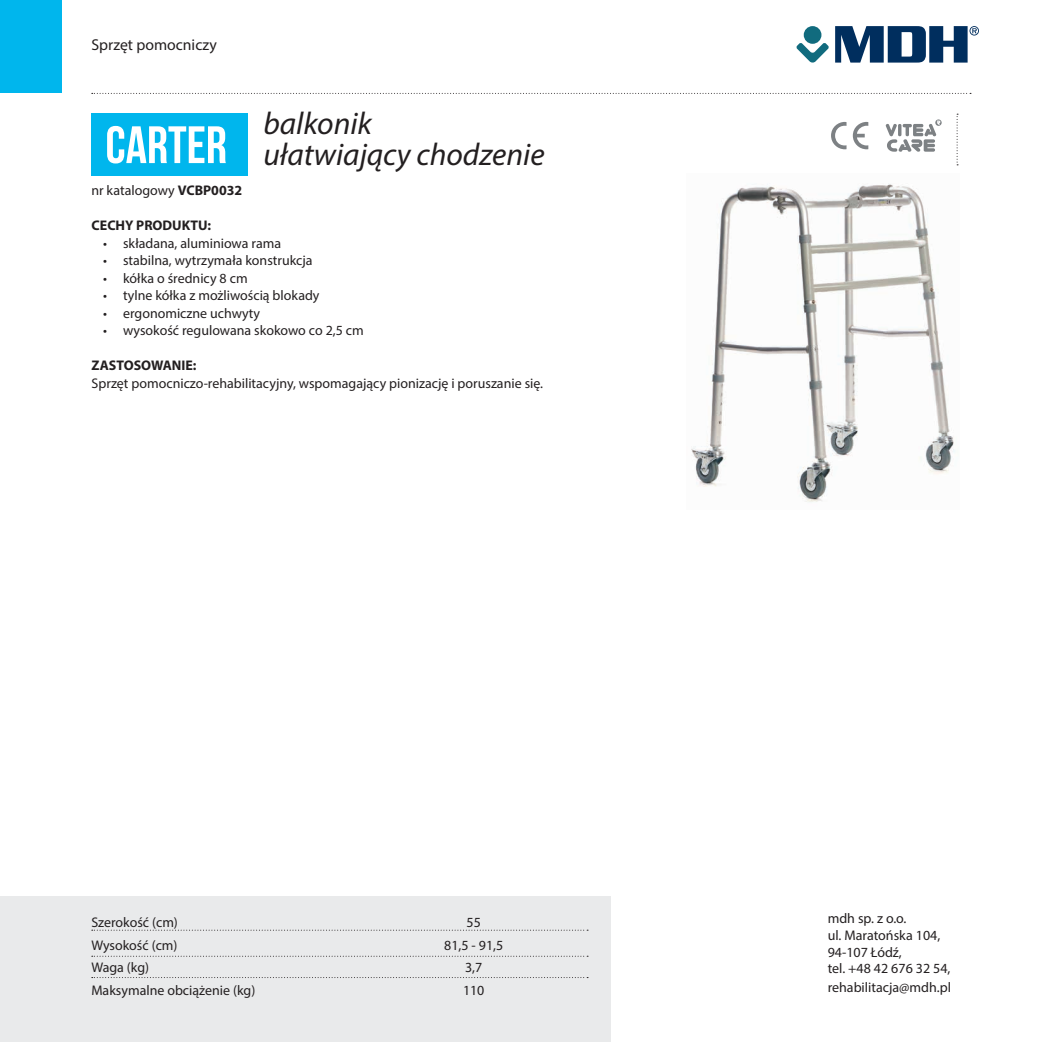
<style>
.page{position:relative;width:1042px;height:1042px;background:#fff}
.page>*{position:absolute;margin:0;border:0;box-sizing:border-box;transform-origin:0 0}
.t1{font:52.5px "Bebas Neue";color:#fff}
.t2{font:italic 31.5px/31.5px "Myriad Pro";color:#231f20}
.t3{font:15.75px "Myriad Pro";color:#231f20}
.t4{font:14px/22.8px "Myriad Pro";color:#231f20}
.t5{font:700 14px "Myriad Pro";color:#231f20}
.s1{font-weight:700}
</style>
<div class="page">
<div style="left:0;top:0;width:62px;height:92px;background:#00b6ed"></div>
<svg style="left:92px;top:93px;width:879px;height:1px"></svg>
<svg style="left:835px;top:26px;width:144px;height:37px"></svg>
<div style="left:804px;top:26px;width:17px;height:18px;background:#116b7e;border-radius:50%"></div>
<svg style="left:796px;top:43px;width:33px;height:20px"></svg>
<div style="left:91px;top:113px;width:157px;height:62px;background:#00b6ed"></div>
<div style="left:0;top:896px;width:610px;height:146px;background:#e9eaeb"></div>
<svg style="left:92px;top:930px;width:496px;height:1px"></svg>
<svg style="left:92px;top:956px;width:496px;height:1px"></svg>
<svg style="left:92px;top:977px;width:496px;height:1px"></svg>
<svg style="left:831px;top:122px;width:37px;height:27px"></svg>
<svg style="left:886px;top:119px;width:55px;height:33px"></svg>
<svg style="left:956px;top:114px;width:2px;height:51px"></svg>
<img style="left:691px;top:183px;width:264px;height:319px">
<p class="t3" style="left:91px;top:35px;width:127px">Sprzęt pomocniczy</p>
<h1 class="t1" style="left:105px;top:116px;width:123px">CARTER</h1>
<h2 class="t2" style="left:263px;top:107px;width:283px">balkonik<br>ułatwiający chodzenie</h2>
<p class="t4" style="left:91px;top:179px;width:152px">nr katalogowy <span class="s1">VCBP0032</span></p>
<p class="t5" style="left:92px;top:216px;width:121px">CECHY PRODUKTU:</p>
<p class="t4" style="left:103px;top:231px;width:179px">• składana, aluminiowa rama</p>
<p class="t4" style="left:103px;top:249px;width:211px">• stabilna, wytrzymała konstrukcja</p>
<p class="t4" style="left:103px;top:266px;width:146px">• kółka o średnicy 8 cm</p>
<p class="t4" style="left:103px;top:284px;width:218px">• tylne kółka z możliwością blokady</p>
<p class="t4" style="left:103px;top:301px;width:158px">• ergonomiczne uchwyty</p>
<p class="t4" style="left:103px;top:319px;width:262px">• wysokość regulowana skokowo co 2,5 cm</p>
<p class="t5" style="left:92px;top:356px;width:106px">ZASTOSOWANIE:</p>
<p class="t4" style="left:92px;top:371px;width:453px">Sprzęt pomocniczo-rehabilitacyjny, wspomagający pionizację i poruszanie się.</p>
<p class="t4" style="left:91px;top:910px;width:165px">Szerokość (cm)<br>Wysokość (cm)<br>Waga (kg)<br>Maksymalne obciążenie (kg)</p>
<p class="t4" style="left:444px;top:910px;width:60px;text-align:center">55<br>81,5 - 91,5<br>3,7<br>110</p>
<p class="t4" style="left:827px;top:909px;width:124px;line-height:16.8px">mdh sp. z o.o.<br>ul. Maratońska 104,<br>94-107 Łódź,<br>tel. +48 42 676 32 54,</p>
<p class="t4" style="left:827px;top:976px;width:125px">rehabilitacja@mdh.pl</p>
</div>
